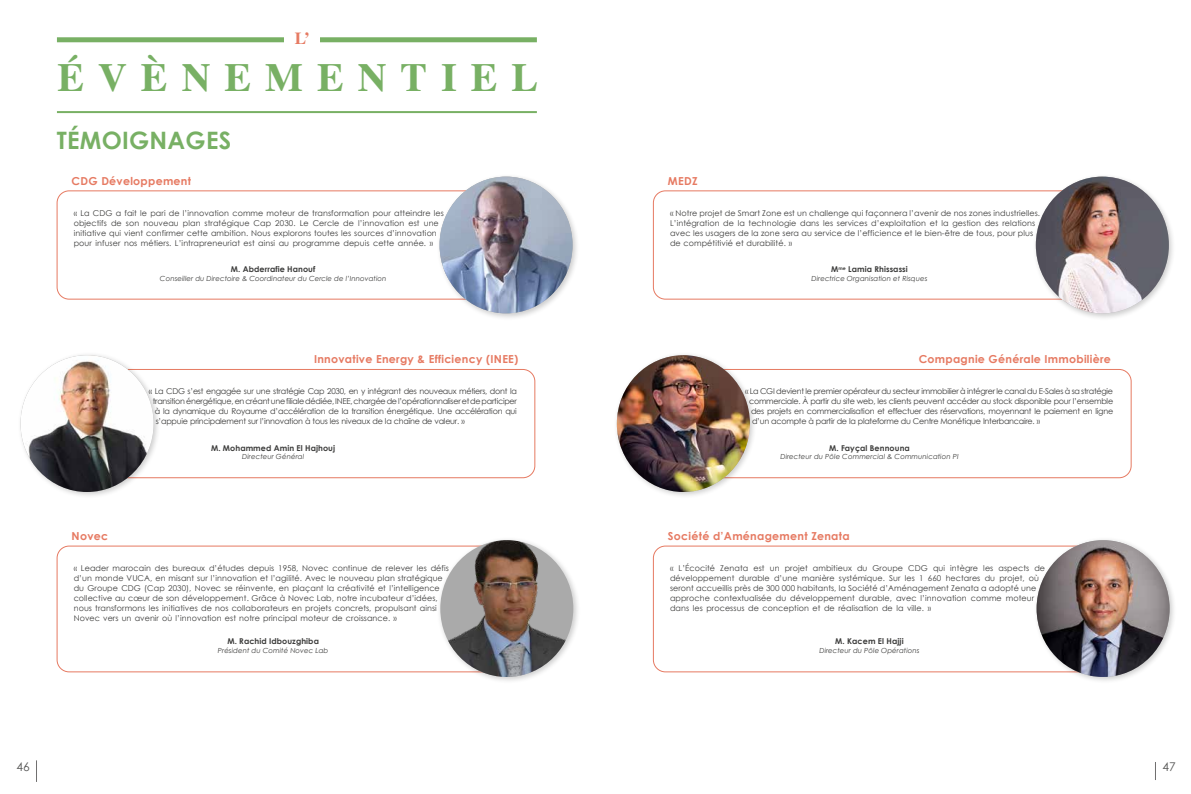
<style>
.page{position:relative;width:1191px;height:794px;background:#fff}
.page>*{position:absolute;margin:0;border:0;box-sizing:border-box;transform-origin:0 0}
.t1{font:700 40px "Times";letter-spacing:.35em;color:#78b064}
.t2{font:700 24px "Century Gothic";letter-spacing:.01em;color:#78b064}
.t3{font:700 17px "Times";color:#e67a62}
.t4{font:12px "Century Gothic";color:#575756}
.t5{font:700 11px "Century Gothic";letter-spacing:.025em;color:#e67a62}
.t6{font:8px/10px "Century Gothic";letter-spacing:.01em;color:#3c3c3b}
.t7{font:8px "Century Gothic";letter-spacing:-.03em;color:#3c3c3b}
.t8{font:700 8px "Century Gothic";letter-spacing:.01em;color:#3c3c3b}
.t9{font:italic 7px "Century Gothic";letter-spacing:.01em;color:#3c3c3b}
</style>
<div class="page">
<svg style="left:1155px;top:762px;width:1px;height:18px"></svg>
<svg style="left:36px;top:760px;width:1px;height:22px"></svg>
<div style="left:57px;top:190px;width:478px;height:109px;border:1px solid #e67a62;border-radius:12px"></div>
<div style="left:57px;top:546px;width:478px;height:126px;border:1px solid #e67a62;border-radius:12px"></div>
<div style="left:57px;top:369px;width:478px;height:109px;border:1px solid #e67a62;border-radius:12px"></div>
<div style="left:436px;top:173px;width:144px;height:148px;background:#000;opacity:.2"></div>
<img style="left:439px;top:177px;width:133px;height:136px">
<div style="left:437px;top:537px;width:144px;height:147px;background:#000;opacity:.2"></div>
<img style="left:440px;top:540px;width:133px;height:137px">
<div style="left:17px;top:352px;width:144px;height:147px;background:#000;opacity:.2"></div>
<img style="left:21px;top:355px;width:133px;height:137px">
<div style="left:57px;top:37px;width:480px;height:5px;background:#78b064"></div>
<div style="left:284px;top:31px;width:35px;height:18px;background:#fff"></div>
<hr style="left:57px;top:111px;width:480px;height:2px;background:#78b064">
<div style="left:653px;top:190px;width:478px;height:109px;border:1px solid #e67a62;border-radius:12px"></div>
<div style="left:653px;top:546px;width:478px;height:126px;border:1px solid #e67a62;border-radius:12px"></div>
<div style="left:653px;top:369px;width:478px;height:109px;border:1px solid #e67a62;border-radius:12px"></div>
<div style="left:1032px;top:173px;width:144px;height:148px;background:#000;opacity:.2"></div>
<img style="left:1035px;top:177px;width:133px;height:136px">
<div style="left:1033px;top:537px;width:144px;height:147px;background:#000;opacity:.2"></div>
<img style="left:1036px;top:540px;width:133px;height:137px">
<div style="left:613px;top:352px;width:144px;height:147px;background:#000;opacity:.2"></div>
<img style="left:617px;top:355px;width:133px;height:137px">
<h3 class="t3" style="left:295px;top:22px;width:17px">L’</h3>
<h1 class="t1" style="left:57px;top:39px;width:482px">ÉVÈNEMENTIEL</h1>
<h2 class="t2" style="left:57px;top:125px;width:176px">TÉMOIGNAGES</h2>
<h3 class="t5" style="left:72px;top:174px;width:121px">CDG Développement</h3>
<h3 class="t5" style="left:668px;top:174px;width:31px">MEDZ</h3>
<p class="t6" style="left:74px;top:208px;width:372px">« La CDG a fait le pari de l’innovation comme moteur de transformation pour atteindre les objectifs de son nouveau plan stratégique Cap 2030. Le Cercle de l’innovation est une initiative qui vient confirmer cette ambition. Nous explorons toutes les sources d’innovation pour infuser nos métiers. L’intrapreneuriat est ainsi au programme depuis cette année. »</p>
<p class="t6" style="left:670px;top:208px;width:372px">« Notre projet de Smart Zone est un challenge qui façonnera l’avenir de nos zones industrielles.<br>L’intégration de la technologie dans les services d’exploitation et la gestion des relations avec les usagers de la zone sera au service de l’efficience et le bien-être de tous, pour plus de compétitivié et durabilité. »</p>
<p class="t8" style="left:231px;top:264px;width:86px">M. Abderrafie Hanouf</p>
<p class="t9" style="left:160px;top:274px;width:228px">Conseiller du Directoire &amp; Coordinateur du Cercle de l’Innovation</p>
<p class="t8" style="left:831px;top:264px;width:78px">M<sup>me</sup> Lamia Rhissassi</p>
<p class="t9" style="left:811px;top:274px;width:117px">Directrice Organisation et Risques</p>
<h3 class="t5" style="left:314px;top:352px;width:206px">Innovative Energy &amp; Efficiency (INEE)</h3>
<h3 class="t5" style="left:918px;top:352px;width:194px">Compagnie Générale Immobilière</h3>
<p class="t7" style="left:149px;top:386px;width:370px">« La CDG s’est engagée sur une stratégie Cap 2030, en y intégrant des nouveaux métiers, dont la</p>
<p class="t7" style="left:153px;top:396px;width:366px">transition énergétique, en créant une filiale dédiée, INEE, chargée de l’opérationnaliser et de participer</p>
<p class="t7" style="left:155px;top:406px;width:363px">à la dynamique du Royaume d’accélération de la transition énergétique. Une accélération qui</p>
<p class="t7" style="left:156px;top:416px;width:310px">s’appuie principalement sur l’innovation à tous les niveaux de la chaîne de valeur. »</p>
<p class="t7" style="left:745px;top:386px;width:369px">« La CGI devient le premier opérateur du secteur immobilier à intégrer le canal du E-Sales à sa stratégie</p>
<p class="t7" style="left:749px;top:396px;width:366px">commerciale. À partir du site web, les clients peuvent accéder au stock disponible pour l’ensemble</p>
<p class="t7" style="left:751px;top:406px;width:364px">des projets en commercialisation et effectuer des réservations, moyennant le paiement en ligne</p>
<p class="t7" style="left:752px;top:416px;width:289px">d’un acompte à partir de la plateforme du Centre Monétique Interbancaire. »</p>
<p class="t8" style="left:211px;top:443px;width:126px">M. Mohammed Amin El Hajhouj</p>
<p class="t9" style="left:242px;top:452px;width:63px">Directeur Général</p>
<p class="t8" style="left:829px;top:443px;width:82px">M. Fayçal Bennouna</p>
<p class="t9" style="left:780px;top:452px;width:180px">Directeur du Pôle Commercial &amp; Communication PI</p>
<h3 class="t5" style="left:72px;top:529px;width:38px">Novec</h3>
<h3 class="t5" style="left:668px;top:529px;width:183px">Société d’Aménagement Zenata</h3>
<p class="t6" style="left:74px;top:563px;width:377px">« Leader marocain des bureaux d’études depuis 1958, Novec continue de relever les défis d’un monde VUCA, en misant sur l’innovation et l’agilité. Avec le nouveau plan stratégique du Groupe CDG (Cap 2030), Novec se réinvente, en plaçant la créativité et l’intelligence collective au cœur de son développement. Grâce à Novec Lab, notre incubateur d’idées, nous transformons les initiatives de nos collaborateurs en projets concrets, propulsant ainsi Novec vers un avenir où l’innovation est notre principal moteur de croissance. »</p>
<p class="t6" style="left:670px;top:563px;width:377px">« L’Écocité Zenata est un projet ambitieux du Groupe CDG qui intègre les aspects de développement durable d’une manière systémique. Sur les 1 660 hectares du projet, où seront accueillis près de 300 000 habitants, la Société d’Aménagement Zenata a adopté une approche contextualisée du développement durable, avec l’innovation comme moteur dans les processus de conception et de réalisation de la ville. »</p>
<p class="t8" style="left:227px;top:636px;width:93px">M. Rachid Idbouzghiba</p>
<p class="t9" style="left:218px;top:646px;width:112px">Président du Comité Novec Lab</p>
<p class="t8" style="left:835px;top:636px;width:70px">M. Kacem El Hajji</p>
<p class="t9" style="left:819px;top:646px;width:102px">Directeur du Pôle Opérations</p>
<h3 class="t4" style="left:16px;top:758px;width:15px">46</h3>
<h3 class="t4" style="left:1162px;top:758px;width:15px">47</h3>
</div>
